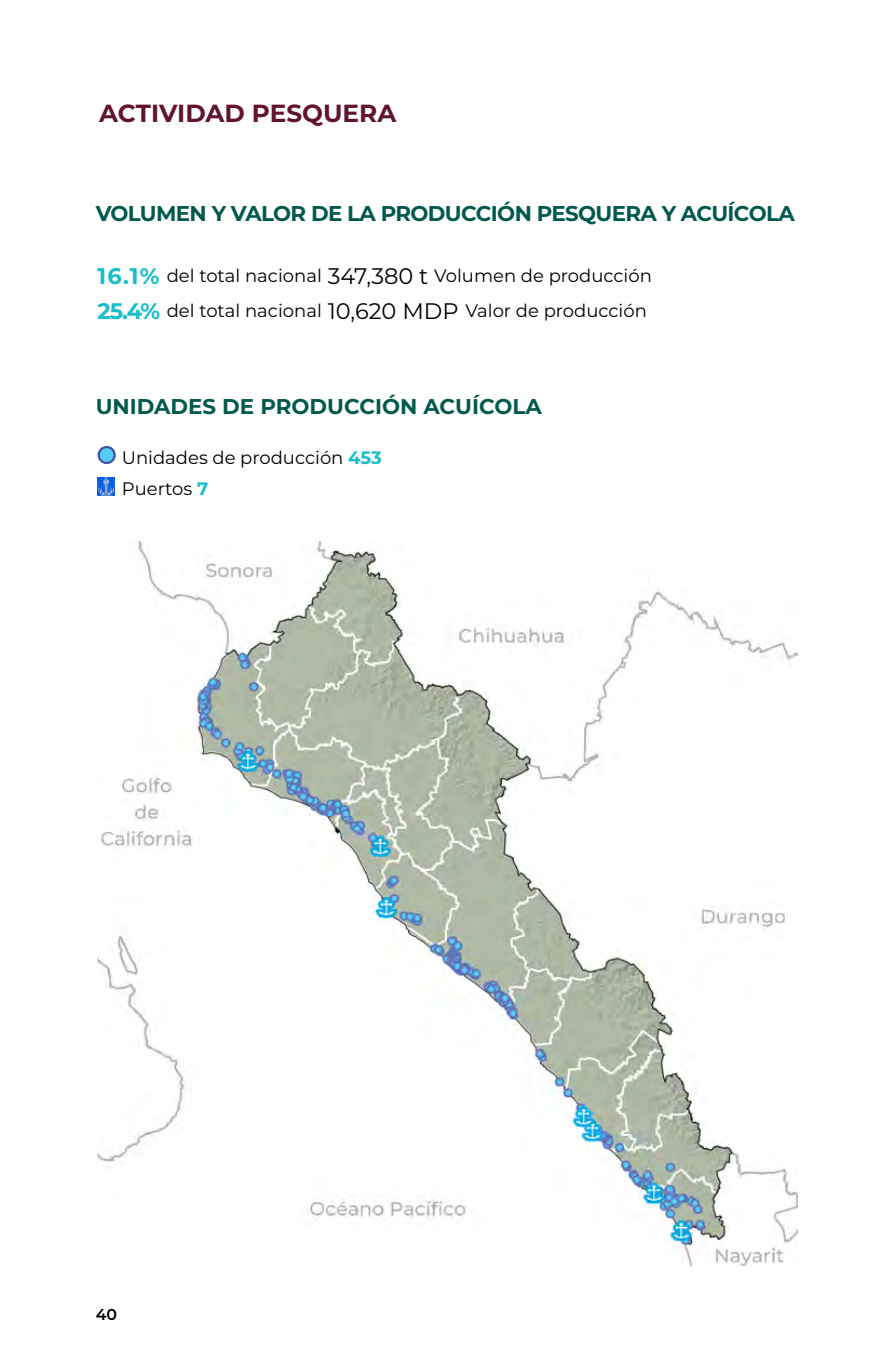
<style>
.page{position:relative;width:893px;height:1372px;background:#fff}
.page>*{position:absolute;margin:0;border:0;box-sizing:border-box;transform-origin:0 0}
.t1{font:700 24.75px "Montserrat";color:#621332}
.t2{font:700 21.38px "Montserrat";letter-spacing:-.03em;color:#00594c}
.t3{font:700 21.38px "Montserrat";color:#00594c}
.t4{font:18px/31.5px "Montserrat";color:#000}
.t5{font:600 15.75px "Montserrat";color:#000}
.s1{font-weight:700;font-size:22.5px;color:#1abecb}
.s2{font-size:22.5px}
.s3{font-weight:700;color:#1abecb}
</style>
<div class="page">
<div style="left:99px;top:447px;width:16px;height:16px;background:#57caf5;border-radius:50%"></div>
<div style="left:98px;top:446px;width:18px;height:18px;border:2px solid #4254a5;border-radius:50%"></div>
<img style="left:98px;top:477px;width:17px;height:18px">
<img style="left:98px;top:541px;width:699px;height:723px">
<h1 class="t1" style="left:99px;top:95px;width:299px">ACTIVIDAD PESQUERA</h1>
<p class="t2" style="left:96px;top:198px;width:701px">VOLUMEN Y VALOR DE LA PRODUCCIÓN PESQUERA Y ACUÍCOLA</p>
<p class="t4" style="left:98px;top:257px;width:556px;line-height:35.1px"><span class="s1">16.1%</span> del total nacional <span class="s2">347,380 t</span> Volumen de producción<br><span class="s1">25.4%</span> del total nacional <span class="s2">10,620 MDP</span> Valor de producción</p>
<p class="t3" style="left:96px;top:390px;width:448px">UNIDADES DE PRODUCCIÓN ACUÍCOLA</p>
<p class="t4" style="left:122px;top:441px;width:261px">Unidades de producción <span class="s3">453<br></span>Puertos <span class="s3">7</span></p>
<p class="t5" style="left:96px;top:1302px;width:23px">40</p>
</div>
